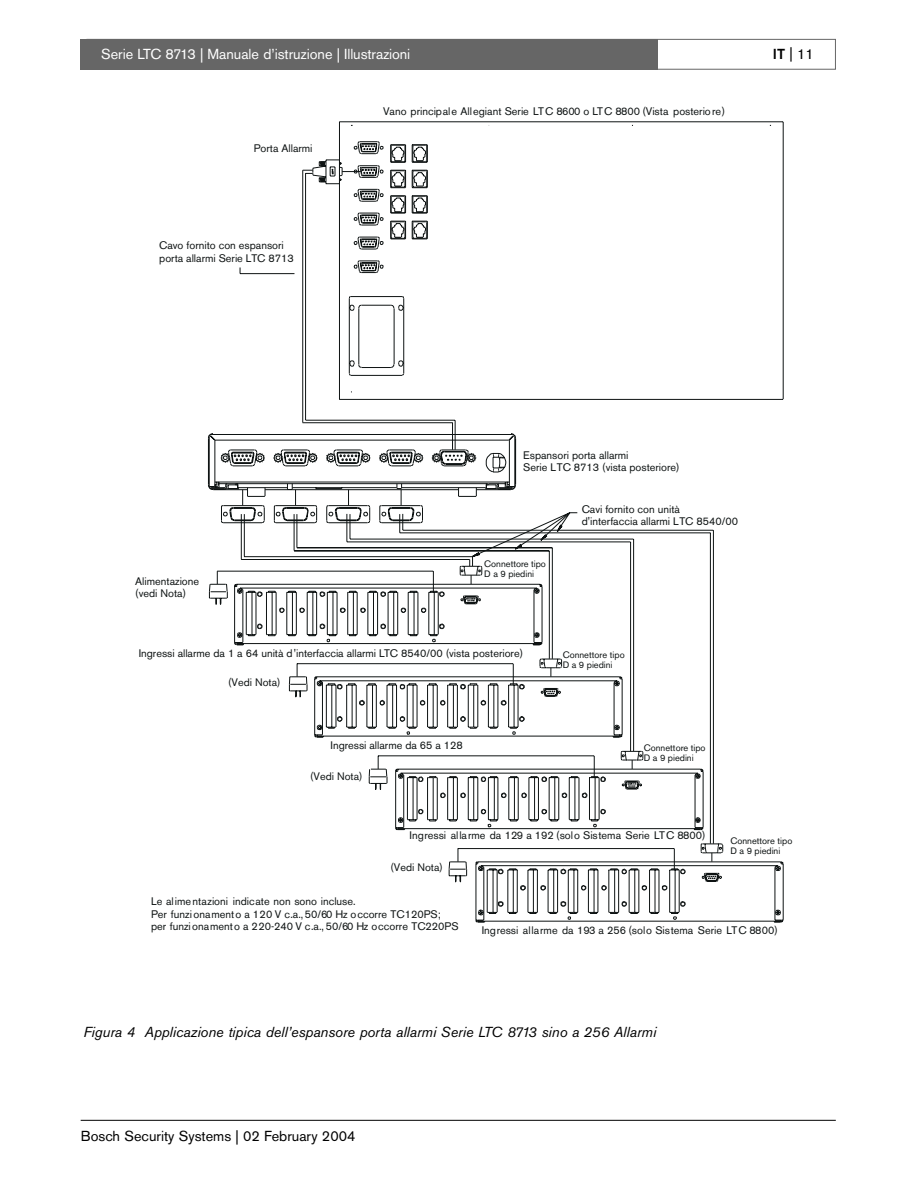
<style>
.page{position:relative;width:918px;height:1188px;background:#fff}
.page>*{position:absolute;margin:0;border:0;box-sizing:border-box;transform-origin:0 0}
.t1{font:italic 14.4px "Akzidenz Grotesk BQ";color:#000}
.t2{font:14.4px "Akzidenz Grotesk BQ";color:#fff}
.t3{font:14.4px "Akzidenz Grotesk BQ";color:#000}
.t4{font:10.95px/12.1px "Akzidenz Grotesk BQ";color:#0e1313}
.t5{font:10.8px "Akzidenz Grotesk BQ";color:#0e1313}
.t6{font:9.3px/10.4px "Akzidenz Grotesk BQ";color:#0e1313}
.s1{font-weight:500}
</style>
<div class="page">
<div style="left:87px;top:39px;width:749px;height:31px;border:1px solid #666"></div>
<div style="left:81px;top:39px;width:577px;height:31px;background:#666"></div>
<hr style="left:81px;top:1120px;width:755px;height:1px;background:#000">
<hr style="left:783px;top:122px;width:1px;height:277px;background:#0e1313">
<hr style="left:339px;top:122px;width:1px;height:277px;background:#0e1313">
<hr style="left:339px;top:122px;width:444px;height:1px;background:#0e1313">
<svg style="left:223px;top:125px;width:558px;height:795px"></svg>
<svg style="left:314px;top:668px;width:405px;height:222px"></svg>
<h1 class="t2" style="left:101px;top:49px;width:311px">Serie LTC 8713 | Manuale d’istruzione | Illustrazioni</h1>
<h1 class="t3" style="left:773px;top:49px;width:43px"><span class="s1">IT</span> | 11</h1>
<p class="t4" style="left:254px;top:143px;width:60px">Porta Allarmi</p>
<p class="t4" style="left:159px;top:241px;width:136px">Cavo fornito con espansori porta allarmi Serie LTC 8713</p>
<p class="t4" style="left:383px;top:106px;width:344px">Vano principale Allegiant Serie LTC 8600 o LTC 8800 (Vista posteriore)</p>
<p class="t4" style="left:135px;top:576px;width:65px">Alimentazione (vedi Nota)</p>
<p class="t4" style="left:523px;top:450px;width:158px">Espansori porta allarmi<br>Serie LTC 8713 (vista posteriore)</p>
<p class="t4" style="left:582px;top:504px;width:158px">Cavi fornito con unità d'interfaccia allarmi LTC 8540/00</p>
<p class="t6" style="left:484px;top:559px;width:63px">Connettore tipo<br>D a 9 piedini</p>
<p class="t4" style="left:139px;top:648px;width:386px">Ingressi allarme da 1 a 64 unità d'interfaccia allarmi LTC 8540/00 (vista posteriore)</p>
<p class="t5" style="left:228px;top:678px;width:54px">(Vedi Nota)</p>
<p class="t4" style="left:331px;top:740px;width:134px">Ingressi allarme da 65 a 128</p>
<p class="t5" style="left:310px;top:772px;width:54px">(Vedi Nota)</p>
<p class="t6" style="left:563px;top:650px;width:63px">Connettore tipo<br>D a 9 piedini</p>
<p class="t6" style="left:644px;top:743px;width:63px">Connettore tipo<br>D a 9 piedini</p>
<p class="t4" style="left:410px;top:830px;width:297px">Ingressi allarme da 129 a 192 (solo Sistema Serie LTC 8800)</p>
<p class="t5" style="left:390px;top:863px;width:54px">(Vedi Nota)</p>
<p class="t6" style="left:731px;top:837px;width:63px">Connettore tipo<br>D a 9 piedini</p>
<p class="t4" style="left:151px;top:896px;width:309px">Le alimentazioni indicate non sono incluse.<br>Per funzi onamento a 120 V c.a., 50/60 Hz occorre TC120PS;<br>per funzi onamento a 220-240 V c.a., 50/60 Hz occorre TC220PS</p>
<p class="t4" style="left:482px;top:925px;width:297px">Ingressi allarme da 193 a 256 (solo Sistema Serie LTC 8800)</p>
<h1 class="t1" style="left:83px;top:1026px;width:574px">Figura 4 Applicazione tipica dell’espansore porta allarmi Serie LTC 8713 sino a 256 Allarmi</h1>
<h1 class="t3" style="left:81px;top:1130px;width:276px">Bosch Security Systems | 02 February 2004</h1>
</div>
